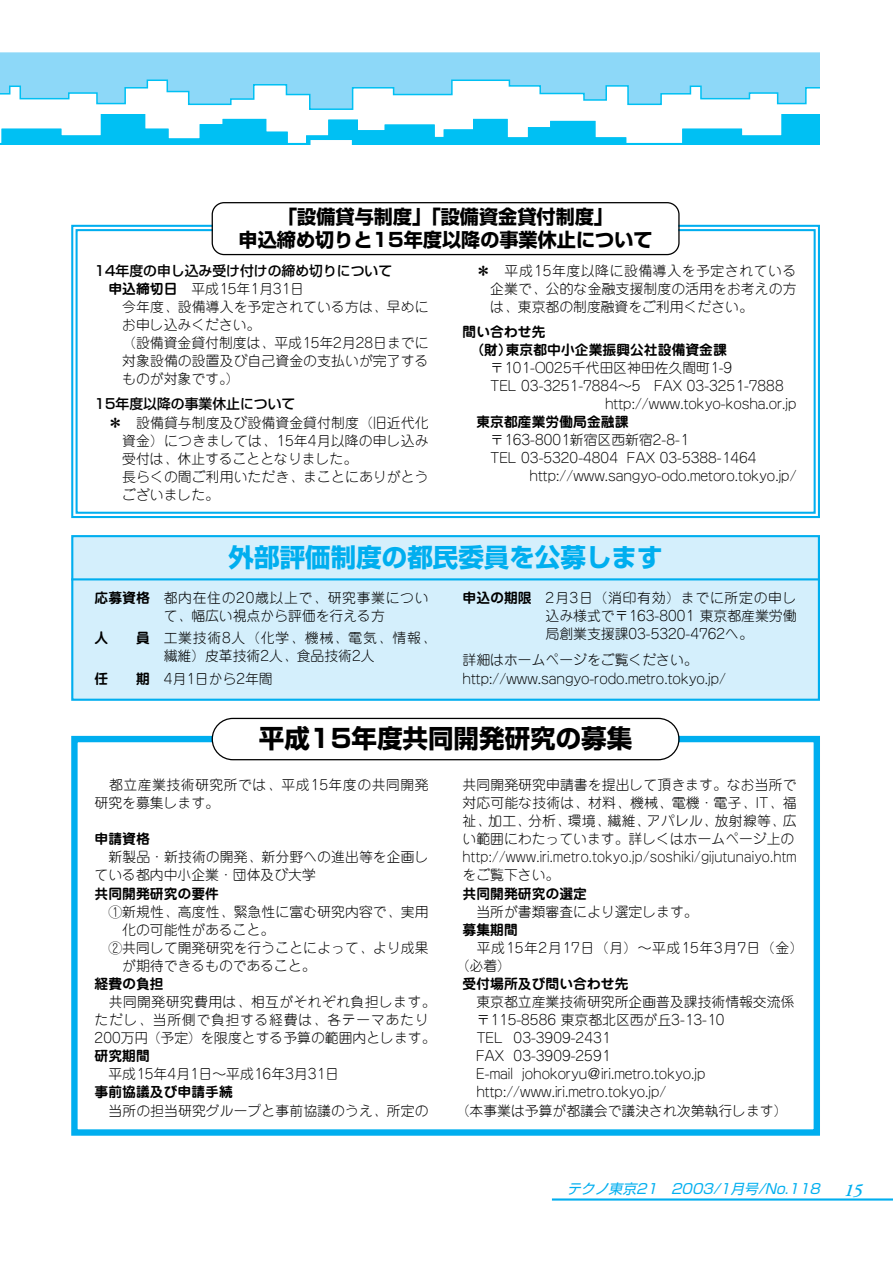
<style>
.page{position:relative;width:893px;height:1262px;background:#fff}
.page>*{position:absolute;margin:0;border:0;box-sizing:border-box;transform-origin:0 0}
.t1{font:700 25.5px "Shin Go";color:#00aeef}
.t2{font:700 25.5px "Shin Go";color:#000}
.t3{font:700 19.2px/23.4px "Shin Go";color:#000;text-align:center}
.t4{font:300 13.8px/18px "Jun 101";color:#000}
.t5{font:700 13.8px/18.1px "Jun 501";color:#000}
.t6{font:300 13.8px/18.1px "Jun 101";letter-spacing:.03em;color:#000}
.t7{font:300 13.8px/18px "Jun 101";letter-spacing:.04em;color:#000}
.t8{font:300 13.8px/18.1px "Jun 101";letter-spacing:.05em;color:#000}
.t9{font:500 13.8px "Shin Go";color:#000}
.t10{font:italic 13.8px "Shin Go";color:#00aeef}
.s1{font-family:"Jun 501";font-weight:700}
.s2{font-family:"Adobe Garamond";font-weight:600;font-size:18.15px}
</style>
<div class="page">
<div style="left:71px;top:736px;width:749px;height:399px;border:6px solid #00aeef"></div>
<div style="left:73px;top:537px;width:744px;height:161px;background:#d4effc"></div>
<div style="left:71px;top:535px;width:749px;height:166px;border:2px solid #00aeef"></div>
<hr style="left:552px;top:1198px;width:340px;height:2px;background:#00aeef">
<div style="left:0;top:52px;width:820px;height:27px;background:#8dd8f8"></div>
<svg style="left:0;top:79px;width:820px;height:31px"></svg>
<svg style="left:0;top:114px;width:820px;height:31px;fill:#00c0f3"></svg>
<div style="left:213px;top:719px;width:465px;height:40px;background:#fff;border-radius:20px"></div>
<div style="left:212px;top:718px;width:467px;height:42px;border:1px solid #000;border-radius:21px"></div>
<svg style="left:71px;top:224px;width:749px;height:295px"></svg>
<div style="left:213px;top:203px;width:465px;height:51px;background:#fff;border-radius:11px"></div>
<div style="left:212px;top:202px;width:467px;height:53px;border:1px solid #000;border-radius:12px"></div>
<hr style="left:71px;top:578px;width:749px;height:2px;background:#00aeef">
<h2 class="t3" style="left:238px;top:208px;width:415px">「設備貸与制度」「設備資金貸付制度」<br>申込締め切りと15年度以降の事業休止について</h2>
<p class="t9" style="left:95px;top:265px;width:299px">14年度の申し込み受け付けの締め切りについて</p>
<p class="t4" style="left:122px;top:282px;width:308px;text-indent:-14px"><span class="s1">申込締切日</span> 平成15年1月31日<br>今年度、設備導入を予定されている方は、早めにお申し込みください。<br>（設備資金貸付制度は、平成15年2月28日までに対象設備の設置及び自己資金の支払いが完了するものが対象です。）</p>
<p class="t9" style="left:95px;top:399px;width:202px">15年度以降の事業休止について</p>
<p class="t4" style="left:122px;top:415px;width:308px;text-indent:-14px">＊ 設備貸与制度及び設備資金貸付制度（旧近代化資金）につきましては、15年4月以降の申し込み受付は、休止することとなりました。<br>長らくの間ご利用いただき、まことにありがとうございました。</p>
<p class="t4" style="left:490px;top:263px;width:308px;text-align:justify;text-indent:-14px">＊ 平成15年度以降に設備導入を予定されている企業で、公的な金融支援制度の活用をお考えの方は、東京都の制度融資をご利用ください。</p>
<p class="t5" style="left:470px;top:324px;width:258px;text-indent:-8px">間い合わせ先<br>（財）東京都中小企業振興公社設備資金課</p>
<p class="t4" style="left:490px;top:361px;width:243px">〒101-O025千代田区神田佐久間町1-9</p>
<p class="t4" style="left:490px;top:379px;width:295px">TEL 03-3251-7884～5 FAX 03-3251-7888</p>
<p class="t4" style="left:605px;top:397px;width:193px">http://www.tokyo-kosha.or.jp</p>
<p class="t5" style="left:476px;top:415px;width:154px">東京都産業労働局金融課</p>
<p class="t4" style="left:490px;top:433px;width:200px">〒163-8001新宿区西新宿2-8-1</p>
<p class="t4" style="left:490px;top:451px;width:268px">TEL 03-5320-4804 FAX 03-5388-1464</p>
<p class="t4" style="left:529px;top:469px;width:268px">http://www.sangyo-odo.metoro.tokyo.jp/</p>
<h1 class="t1" style="left:229px;top:547px;width:435px">外部評価制度の都民委員を公募します</h1>
<p class="t8" style="left:164px;top:590px;width:266px;text-indent:-69px"><span class="s1">応募資格</span> 都内在住の20歳以上で、研究事業について、幅広い視点から評価を行える方</p>
<p class="t4" style="left:164px;top:630px;width:273px;text-indent:-69px"><span class="s1">人　　員</span> 工業技術8人（化学、機械、電気、情報、繊維）皮革技術2人、食品技術2人　</p>
<p class="t4" style="left:95px;top:671px;width:180px"><span class="s1">任　　期</span> 4月1日から2年間</p>
<p class="t4" style="left:545px;top:590px;width:252px;text-align:justify;text-indent:-83px"><span class="s1">申込の期限</span> 2月3日（消印有効）までに所定の申し込み様式で〒163-8001 東京都産業労働局創業支援課03-5320-4762へ。</p>
<p class="t4" style="left:462px;top:653px;width:265px">詳細はホームページをご覧ください。http://www.sangyo-rodo.metro.tokyo.jp/</p>
<h1 class="t2" style="left:259px;top:729px;width:375px">平成15年度共同開発研究の募集</h1>
<p class="t7" style="left:95px;top:777px;width:335px;text-indent:14px">都立産業技術研究所では、平成15年度の共同開発研究を募集します。</p>
<p class="t5" style="left:95px;top:832px;width:57px">申請資格</p>
<p class="t4" style="left:95px;top:850px;width:335px;text-indent:14px">新製品・新技術の開発、新分野への進出等を企画している都内中小企業・団体及び大学</p>
<p class="t5" style="left:95px;top:886px;width:126px">共同開発研究の要件</p>
<p class="t4" style="left:108px;top:904px;width:321px">①新規性、高度性、緊急性に富む研究内容で、実用</p>
<p class="t4" style="left:122px;top:922px;width:154px">化の可能性があること。</p>
<p class="t4" style="left:108px;top:940px;width:321px">②共同して開発研究を行うことによって、より成果</p>
<p class="t4" style="left:122px;top:958px;width:195px">が期待できるものであること。</p>
<p class="t5" style="left:95px;top:976px;width:71px">経費の負担</p>
<p class="t6" style="left:95px;top:994px;width:342px;text-indent:14px">共同開発研究費用は、相互がそれぞれ負担します。ただし、当所側で負担する経費は、各テーマあたり<br>200万円（予定）を限度とする予算の範囲内とします。</p>
<p class="t5" style="left:95px;top:1048px;width:57px">研究期間</p>
<p class="t4" style="left:108px;top:1067px;width:232px">平成15年4月1日～平成16年3月31日</p>
<p class="t5" style="left:95px;top:1085px;width:140px">事前協議及び申請手続</p>
<p class="t4" style="left:108px;top:1103px;width:321px">当所の担当研究グループと事前協議のうえ、所定の</p>
<p class="t4" style="left:462px;top:777px;width:335px">共同開発研究申請書を提出して頂きます。なお当所で対応可能な技術は、材料、機械、電機・電子、IT、福祉、加工、分析、環境、繊維、アパレル、放射線等、広い範囲にわたっています。詳しくはホームページ上のhttp://www.iri.metro.tokyo.jp/soshiki/gijutunaiyo.htmをご覧下さい。</p>
<p class="t5" style="left:462px;top:886px;width:126px">共同開発研究の選定</p>
<p class="t4" style="left:476px;top:904px;width:223px">当所が書類審査により選定します。</p>
<p class="t5" style="left:462px;top:922px;width:57px">募集期間</p>
<p class="t7" style="left:455px;top:940px;width:349px;text-indent:21px">平成15年2月17日（月）～平成15年3月7日（金）（必着）</p>
<p class="t5" style="left:462px;top:976px;width:167px">受付場所及び問い合わせ先</p>
<p class="t4" style="left:476px;top:994px;width:319px">東京都立産業技術研究所企画普及課技術情報交流係</p>
<p class="t4" style="left:476px;top:1012px;width:249px">〒115-8586 東京都北区西が丘3-13-10</p>
<p class="t4" style="left:476px;top:1030px;width:135px">TEL 03-3909-2431</p>
<p class="t4" style="left:476px;top:1049px;width:135px">FAX 03-3909-2591</p>
<p class="t4" style="left:476px;top:1067px;width:230px">E-mail johokoryu@iri.metro.tokyo.jp</p>
<p class="t4" style="left:476px;top:1085px;width:191px">http://www.iri.metro.tokyo.jp/</p>
<p class="t4" style="left:455px;top:1103px;width:333px">（本事業は予算が都議会で議決され次第執行します）</p>
<p class="t10" style="left:567px;top:1184px;width:297px">テクノ東京21 2003/ 1月号/No.118 <span class="s2">1 5</span></p>
</div>
